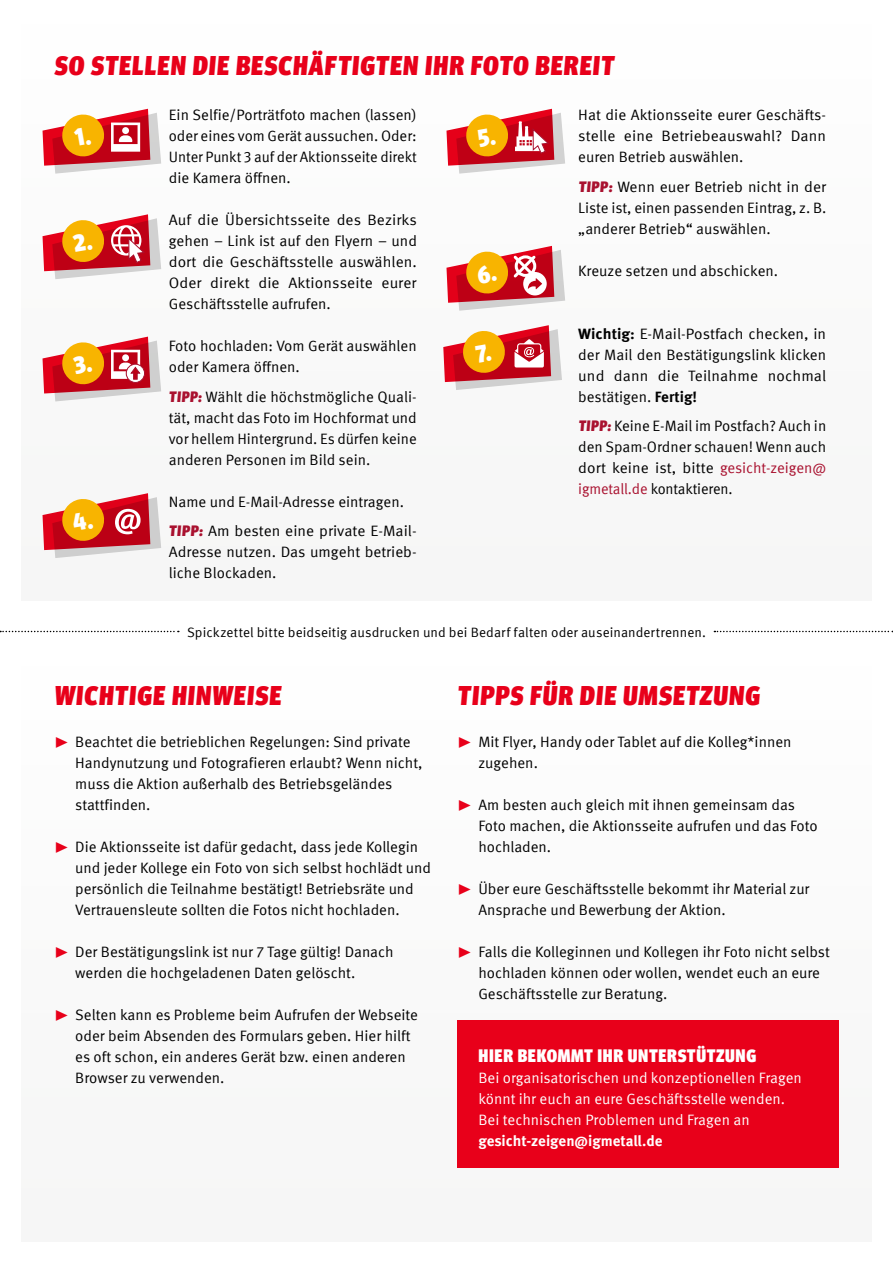
<style>
.page{position:relative;width:893px;height:1263px;background:#fff}
.page>*{position:absolute;margin:0;border:0;box-sizing:border-box;transform-origin:0 0}
.t1{font:900 condensed 27px "Meta Head IGM";color:#e8001a}
.H3___Textblock_Übers{font:900 condensed 18px "Meta Head IGM";letter-spacing:.04em;color:#fff}
.Fließtext{font:15px/21px "Meta IGM";color:#000;text-align:justify}
.Aufzählung___1__Eben{font:15px/21px "Meta IGM";color:#000}
.Fließtext-2{font:15px/21px "Meta IGM";color:#fff}
.Fließtext-3{font:700 15px "Meta IGM";color:#fff}
.t2{font:13.5px "Meta IGM";letter-spacing:.005em;color:#000}
.s1{font-family:"Meta Head IGM";font-weight:900;font-stretch:condensed;color:#a9112f}
.s2{font-weight:700}
.s3{color:#a9112f}
.s4{font-weight:700;font-size:30px;color:#e8001a}
</style>
<div class="page">
<div style="left:21px;top:21px;width:851px;height:579px;background:#f9f9f9"></div>
<div style="left:21px;top:663px;width:851px;height:579px;background:#fafafa"></div>
<svg style="left:0;top:631px;width:179px;height:1px"></svg>
<svg style="left:714px;top:631px;width:179px;height:1px"></svg>
<div style="left:457px;top:1020px;width:382px;height:147px;background:#e8001a"></div>
<svg style="left:43px;top:109px;width:118px;height:65px"></svg>
<svg style="left:43px;top:214px;width:118px;height:65px"></svg>
<svg style="left:43px;top:493px;width:118px;height:65px"></svg>
<svg style="left:43px;top:337px;width:118px;height:64px"></svg>
<svg style="left:446px;top:109px;width:119px;height:65px"></svg>
<svg style="left:446px;top:246px;width:119px;height:65px"></svg>
<svg style="left:443px;top:325px;width:119px;height:65px"></svg>
<h2 class="t1" style="left:54px;top:44px;width:564px">SO STELLEN DIE BESCHÄFTIGTEN IHR FOTO BEREIT</h2>
<p class="Fließtext" style="left:169px;top:104px;width:250px">Ein Selfie/Porträtfoto machen (lassen) oder eines vom Gerät aussuchen. Oder:<br>Unter Punkt 3 auf der Aktionsseite direkt die Kamera öffnen.</p>
<p class="Fließtext" style="left:169px;top:209px;width:250px">Auf die Übersichtsseite des Bezirks gehen – Link ist auf den Flyern – und dort die Geschäftsstelle auswählen.<br>Oder direkt die Aktionsseite eurer Geschäftsstelle aufrufen.</p>
<p class="Fließtext" style="left:169px;top:335px;width:249px">Foto hochladen: Vom Gerät auswählen oder Kamera öffnen.</p>
<p class="Fließtext" style="left:169px;top:385px;width:250px"><span class="s1">TIPP:</span> Wählt die höchstmögliche Quali&shy;tät, macht das Foto im Hochformat und vor hellem Hintergrund. Es dürfen keine anderen Personen im Bild sein.</p>
<p class="Fließtext" style="left:169px;top:490px;width:237px">Name und E-Mail-Adresse eintragen.</p>
<p class="Fließtext" style="left:169px;top:520px;width:249px"><span class="s1">TIPP:</span> Am besten eine private E-Mail-Adresse nutzen. Das umgeht betrieb&shy;liche Blockaden.</p>
<p class="Fließtext" style="left:578px;top:104px;width:249px">Hat die Aktionsseite eurer Geschäfts&shy;stelle eine Betriebeauswahl? Dann euren Betrieb auswählen.</p>
<p class="Fließtext" style="left:578px;top:175px;width:250px"><span class="s1">TIPP:</span> Wenn euer Betrieb nicht in der Liste ist, einen passenden Eintrag, z. B. „anderer Betrieb“ auswählen.</p>
<p class="Fließtext" style="left:578px;top:259px;width:201px">Kreuze setzen und abschicken.</p>
<p class="Fließtext" style="left:578px;top:322px;width:250px"><span class="s2">Wichtig:</span> E-Mail-Postfach checken, in der Mail den Bestätigungslink klicken und dann die Teilnahme nochmal bestätigen. <span class="s2">Fertig!</span></p>
<p class="Fließtext" style="left:578px;top:415px;width:250px"><span class="s1">TIPP:</span> Keine E-Mail im Postfach? Auch in den Spam-Ordner schauen! Wenn auch dort keine ist, bitte <span class="s3">gesicht-zeigen@ igmetall.de</span> kontaktieren.</p>
<p class="t2" style="left:187px;top:622px;width:520px">Spickzettel bitte beidseitig ausdrucken und bei Bedarf falten oder auseinandertrennen.</p>
<h2 class="t1" style="left:54px;top:674px;width:232px">WICHTIGE HINWEISE</h2>
<p class="Aufzählung___1__Eben" style="left:75px;top:730px;width:349px;text-indent:-21px"><span class="s4">▸</span> Beachtet die betrieblichen Regelungen: Sind private Handynutzung und Fotografieren erlaubt? Wenn nicht, muss die Aktion außerhalb des Betriebsgeländes stattfinden.</p>
<p class="Aufzählung___1__Eben" style="left:75px;top:835px;width:357px;text-indent:-21px"><span class="s4">▸</span> Die Aktionsseite ist dafür gedacht, dass jede Kollegin und jeder Kollege ein Foto von sich selbst hochlädt und persönlich die Teilnahme bestätigt! Betriebsräte und Vertrauensleute sollten die Fotos nicht hochladen.</p>
<p class="Aufzählung___1__Eben" style="left:75px;top:940px;width:320px;text-indent:-21px"><span class="s4">▸</span> Der Bestätigungslink ist nur 7 Tage gültig! Danach werden die hochgeladenen Daten gelöscht.</p>
<p class="Aufzählung___1__Eben" style="left:75px;top:1003px;width:344px;text-indent:-21px"><span class="s4">▸</span> Selten kann es Probleme beim Aufrufen der Webseite oder beim Absenden des Formulars geben. Hier hilft es oft schon, ein anderes Gerät bzw. einen anderen Browser zu verwenden.</p>
<h2 class="t1" style="left:457px;top:674px;width:307px">TIPPS FÜR DIE UMSETZUNG</h2>
<p class="Aufzählung___1__Eben" style="left:478px;top:730px;width:315px;text-indent:-21px"><span class="s4">▸</span> Mit Flyer, Handy oder Tablet auf die Kolleg*innen zugehen.</p>
<p class="Aufzählung___1__Eben" style="left:478px;top:793px;width:341px;text-indent:-21px"><span class="s4">▸</span> Am besten auch gleich mit ihnen gemeinsam das<br>Foto machen, die Aktionsseite aufrufen und das Foto hochladen.</p>
<p class="Aufzählung___1__Eben" style="left:478px;top:877px;width:333px;text-indent:-21px"><span class="s4">▸</span> Über eure Geschäftsstelle bekommt ihr Material zur<br>Ansprache und Bewerbung der Aktion.</p>
<p class="Aufzählung___1__Eben" style="left:478px;top:940px;width:353px;text-indent:-21px"><span class="s4">▸</span> Falls die Kolleginnen und Kollegen ihr Foto nicht selbst hochladen können oder wollen, wendet euch an eure<br>Geschäftsstelle zur Beratung.</p>
<h3 class="H3___Textblock_Übers" style="left:478px;top:1041px;width:279px">HIER BEKOMMT IHR UNTERSTÜTZUNG</h3>
<p class="Fließtext-2" style="left:478px;top:1066px;width:325px">Bei organisatorischen und konzeptionellen Fragen könnt ihr euch an eure Geschäftsstelle wenden.</p>
<p class="Fließtext-2" style="left:478px;top:1108px;width:273px">Bei technischen Problemen und Fragen an</p>
<p class="Fließtext-3" style="left:478px;top:1129px;width:186px">gesicht-zeigen@igmetall.de</p>
</div>
